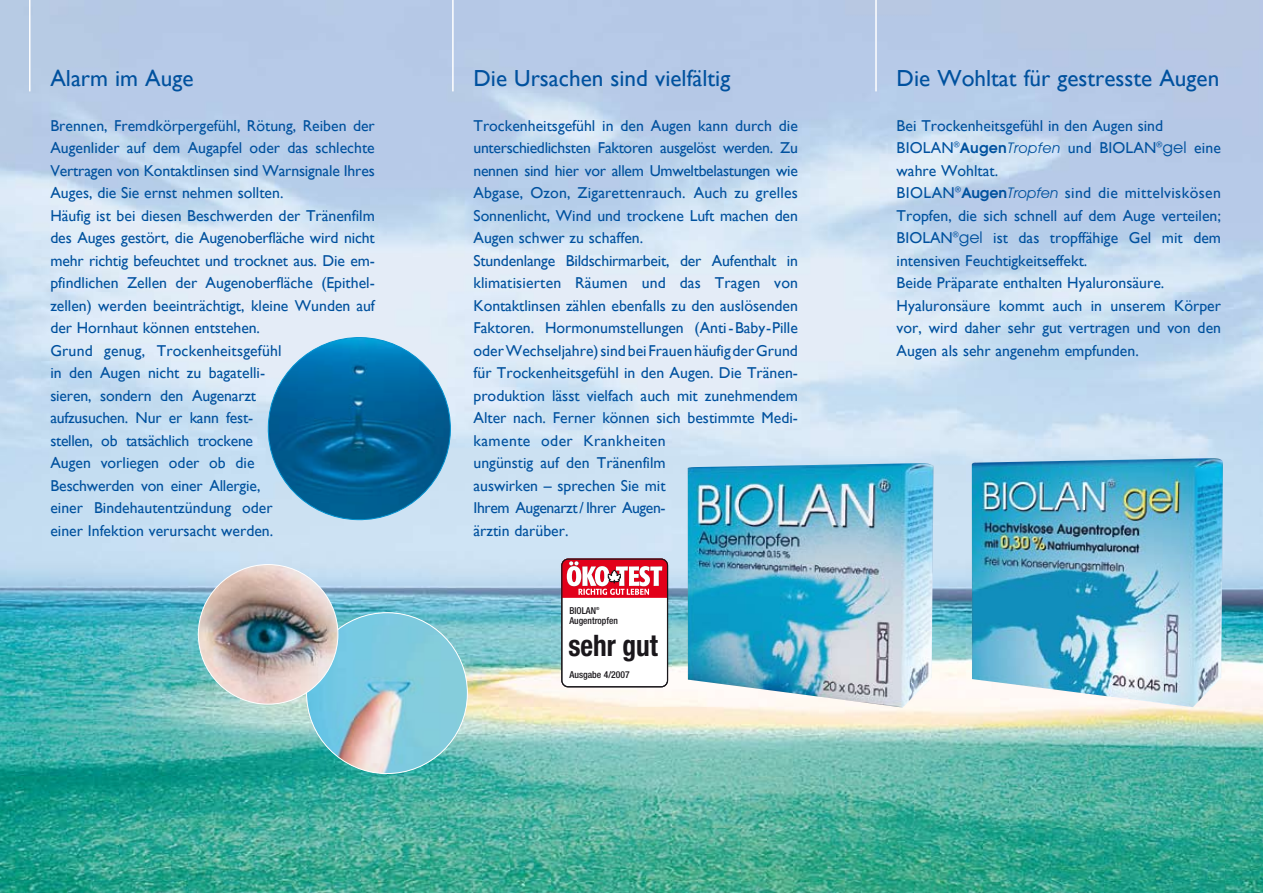
<style>
.page{position:relative;width:1263px;height:893px;background:#fff}
.page>*{position:absolute;margin:0;border:0;box-sizing:border-box;transform-origin:0 0}
.t1{font:700 condensed 29.7px "Helvetica Neue LT Pro";color:#1a171b;scale:.92 1}
.t2{font:23.25px "Gill Sans";color:#00519e}
.t3{font:15.75px/22.5px "Gill Sans";color:#00519e}
.t4{font:500 condensed 9.6px "Helvetica Neue LT Pro";color:#1a171b}
.t5{font:500 condensed 4.2px "Helvetica Neue LT Pro";color:#1a171b}
.s1{font-family:"Avant Garde Gothic Itc T";font-weight:600}
.s2{font-family:"Avant Garde Gothic Itc T";font-style:italic}
.s3{font-family:"Avant Garde"}
</style>
<div class="page">
<img style="left:0;top:0;width:1263px;height:893px">
<hr style="left:29px;top:0;width:2px;height:91px;background:#fff">
<hr style="left:452px;top:0;width:2px;height:91px;background:#fff">
<hr style="left:875px;top:0;width:2px;height:91px;background:#fff">
<img style="left:972px;top:458px;width:251px;height:249px">
<svg style="left:266px;top:336px;width:186px;height:185px;background:#3383af"></svg>
<svg style="left:306px;top:611px;width:162px;height:163px;background:#85c6d3"></svg>
<img style="left:198px;top:565px;width:140px;height:139px;border-radius:70px">
<img style="left:688px;top:463px;width:245px;height:244px">
<div style="left:562px;top:559px;width:105px;height:128px;background:#fff;border-radius:6px"></div>
<div style="left:561px;top:559px;width:107px;height:128px;border:1px solid #1a171b;border-radius:6px"></div>
<svg style="left:561px;top:558px;width:107px;height:40px"></svg>
<h2 class="t2" style="left:50px;top:64px;width:145px">Alarm im Auge</h2>
<p class="t3" style="left:50px;top:114px;width:326px">Brennen, Fremdkörpergefühl, Rötung, Reiben der Augenlider auf dem Augapfel oder das schlechte Vertragen von Kontaktlinsen sind Warnsignale Ihres Auges, die Sie ernst nehmen sollten.<br>Häufig ist bei diesen Beschwerden der Tränenfilm des Auges gestört, die Augenoberfläche wird nicht mehr richtig befeuchtet und trocknet aus. Die em&shy;pfindlichen Zellen der Augenoberfläche (Epithel---- zellen) werden beeinträchtigt, kleine Wunden auf der Hornhaut können entstehen.<br>Grund genug, Trockenheitsgefühl<br>in den Augen nicht zu bagatelli-<br>sieren, sondern den Augenarzt<br>aufzusuchen. Nur er kann fest-<br>stellen, ob tatsächlich trockene<br>Augen vorliegen oder ob die<br>Beschwerden von einer Allergie,<br>einer Bindehautentzündung oder<br>einer Infektion verursacht werden.</p>
<h2 class="t2" style="left:473px;top:64px;width:258px">Die Ursachen sind vielfältig</h2>
<p class="t3" style="left:473px;top:114px;width:326px">Trockenheitsgefühl in den Augen kann durch die unterschiedlichsten Faktoren ausgelöst werden. Zu nennen sind hier vor allem Umweltbelastungen wie Abgase, Ozon, Zigarettenrauch. Auch zu grelles Sonnenlicht, Wind und trockene Luft machen den Augen schwer zu schaffen.<br>Stundenlange Bildschirmarbeit, der Aufenthalt in klimatisierten Räumen und das Tragen von Kontaktlinsen zählen ebenfalls zu den auslösenden Faktoren. Hormonumstellungen (Anti- Baby-Pille oder Wechseljahre) sind bei Frauen häufig der Grund für Trockenheitsgefühl in den Augen. Die Tränen&shy;produktion lässt vielfach auch mit zunehmendem Alter nach. Ferner können sich bestimmte Medi--- kamente oder Krankheiten<br>ungünstig auf den Tränenfilm<br>aus--wirken – sprechen Sie mit<br>Ihrem Augenarzt/Ihrer Augen-<br>ärztin darüber.</p>
<p class="t4" style="left:569px;top:605px;width:28px">BIOLAN</p>
<p class="t5" style="left:596px;top:606px;width:5px">®</p>
<p class="t4" style="left:569px;top:615px;width:50px">Augentropfen</p>
<h1 class="t1" style="left:568px;top:629px;width:99px">sehr gut</h1>
<p class="t4" style="left:569px;top:669px;width:62px">Ausgabe 4/2007</p>
<h2 class="t2" style="left:897px;top:64px;width:324px">Die Wohltat für gestresste Augen</h2>
<p class="t3" style="left:897px;top:114px;width:326px">Bei Trockenheitsgefühl in den Augen sind BIOLAN<sup>®</sup><span class="s1">Augen</span><span class="s2">Tropfen</span> und BIOLAN<sup>®</sup><span class="s3">gel</span> eine wahre Wohltat.<br>BIOLAN<sup>®</sup><span class="s1">Augen</span><span class="s2">Tropfen</span> sind die mittelviskösen Tropfen, die sich schnell auf dem Auge verteilen; BIOLAN<sup>®</sup><span class="s3">gel</span> ist das tropffähige Gel mit dem intensiven Feuchtigkeitseffekt.<br>Beide Präparate enthalten Hyaluronsäure.<br>Hyaluronsäure kommt auch in unserem Körper vor, wird daher sehr gut vertragen und von den Augen als sehr angenehm empfunden.</p>
</div>
